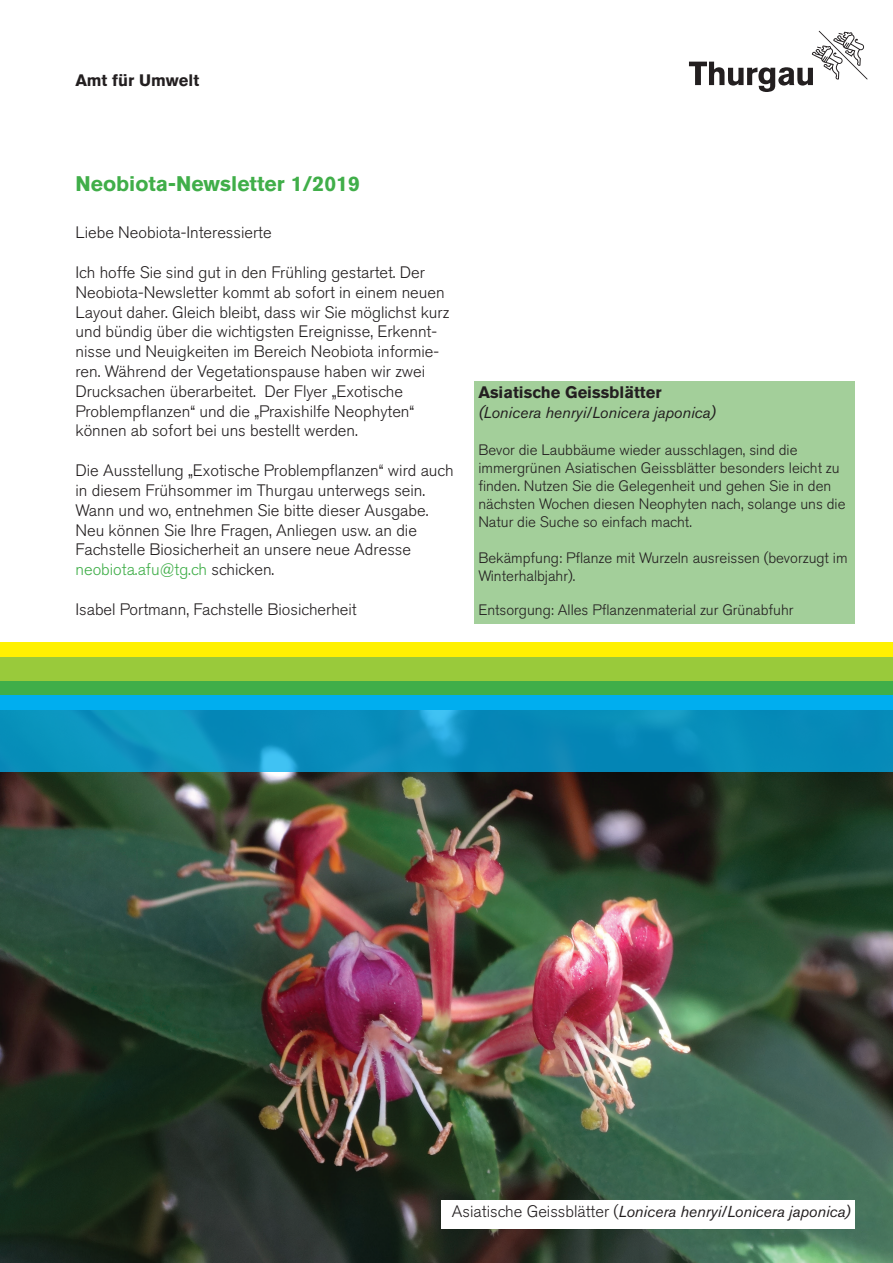
<style>
.page{position:relative;width:893px;height:1263px;background:#fff}
.page>*{position:absolute;margin:0;border:0;box-sizing:border-box;transform-origin:0 0}
.t1{font:700 21px "Akzidenz Grotesk BQ";color:#40ae49}
.t2{font:300 16.5px/19.8px "Akzidenz Grotesk BQ";color:#231f20}
.t3{font:700 16.5px "Akzidenz Grotesk BQ";color:#231f20}
.t4{font:italic 15.75px "Akzidenz Grotesk BQ";color:#231f20}
.t5{font:300 15px/18px "Akzidenz Grotesk BQ";color:#231f20}
.s1{color:#40ae49}
.s2{font-size:16.5px}
.s3{font-weight:300;font-style:normal;font-size:16.5px}
</style>
<div class="page">
<img style="left:0;top:772px;width:893px;height:491px">
<svg style="left:689px;top:31px;width:178px;height:61px"></svg>
<svg style="left:0;top:710px;width:893px;height:62px;background:#0a8ebc"></svg>
<div style="left:0;top:642px;width:893px;height:15px;background:#fff101"></div>
<div style="left:0;top:680px;width:893px;height:15px;background:#40ae49"></div>
<div style="left:0;top:657px;width:893px;height:23px;background:#99ca3b"></div>
<div style="left:0;top:695px;width:893px;height:15px;background:#00aeef"></div>
<div style="left:441px;top:1200px;width:414px;height:29px;background:#fff"></div>
<div style="left:474px;top:382px;width:381px;height:242px;background:#a3cf9a"></div>
<p class="t3" style="left:75px;top:71px;width:125px">Amt für Umwelt</p>
<p class="t1" style="left:75px;top:172px;width:286px">Neobiota-Newsletter 1/2019</p>
<p class="t2" style="left:75px;top:223px;width:198px">Liebe Neobiota-Interessierte</p>
<p class="t2" style="left:75px;top:263px;width:375px">Ich hoffe Sie sind gut in den Frühling gestartet. Der Neobiota-Newsletter kommt ab sofort in einem neuen Layout daher. Gleich bleibt, dass wir Sie möglichst kurz und bündig über die wichtigsten Ereignisse, Erkennt&shy;nisse und Neuigkeiten im Bereich Neobiota informie&shy;ren. Während der Vegetationspause haben wir zwei Drucksachen überarbeitet. Der Flyer „Exotische Problempflanzen“ und die „Praxishilfe Neophyten“ können ab sofort bei uns bestellt werden.</p>
<p class="t2" style="left:75px;top:461px;width:380px">Die Ausstellung „Exotische Problempflanzen“ wird auch in diesem Frühsommer im Thurgau unterwegs sein.<br>Wann und wo, entnehmen Sie bitte dieser Ausgabe.<br>Neu können Sie Ihre Fragen, Anliegen usw. an die Fachstelle Biosicherheit an unsere neue Adresse <span class="s1">neobiota.afu@tg.ch</span> schicken.</p>
<p class="t2" style="left:75px;top:599px;width:283px">Isabel Portmann, Fachstelle Biosicherheit</p>
<p class="t3" style="left:478px;top:383px;width:185px">Asiatische Geissblätter</p>
<p class="t4" style="left:478px;top:403px;width:239px"><span class="s2">(</span>Lonicera henryi/Lonicera japonica<span class="s2">)</span></p>
<p class="t5" style="left:478px;top:441px;width:369px">Bevor die Laubbäume wieder ausschlagen, sind die immergrünen Asiatischen Geissblätter besonders leicht zu finden. Nutzen Sie die Gelegenheit und gehen Sie in den nächsten Wochen diesen Neophyten nach, solange uns die Natur die Suche so einfach macht.</p>
<p class="t5" style="left:478px;top:549px;width:371px">Bekämpfung: Pflanze mit Wurzeln ausreissen (bevorzugt im<br>Winterhalbjahr).</p>
<p class="t5" style="left:478px;top:601px;width:317px">Entsorgung: Alles Pflanzenmaterial zur Grünabfuhr</p>
<p class="t4" style="left:452px;top:1202px;width:400px"><span class="s3">Asiatische Geissblätter (</span>Lonicera henryi/Lonicera japonica)</p>
</div>
